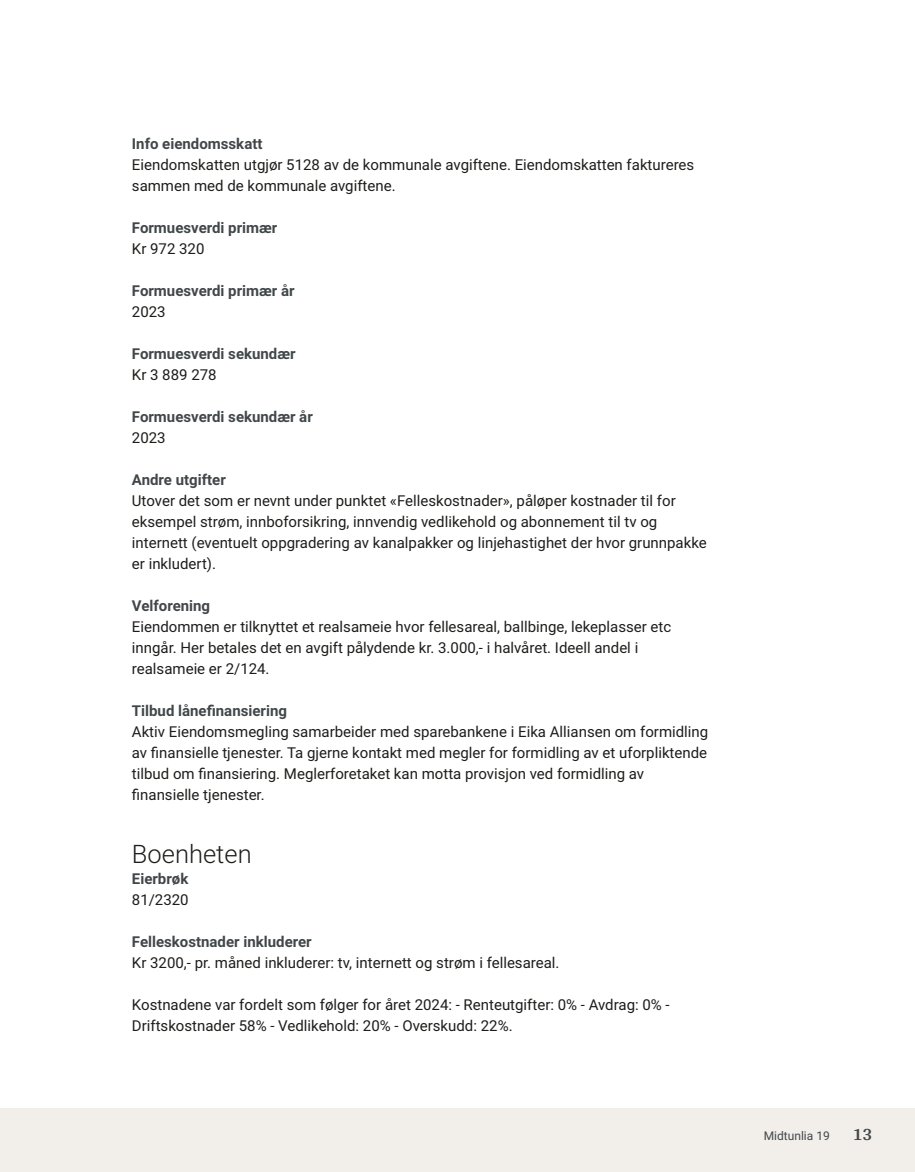
<style>
.page{position:relative;width:915px;height:1172px;background:#fff}
.page>*{position:absolute;margin:0;border:0;box-sizing:border-box;transform-origin:0 0}
.t1{font:300 25.5px "Roboto Vitec";color:#1d1d1b}
.t2{font:700 18px "Arya";color:#414749}
.t3{font:15px/21px "Roboto Vitec";color:#1d1d1b}
.t4{font:700 15px "Roboto Vitec";color:#414749}
.t5{font:12px "Roboto Vitec";color:#414749}
</style>
<div class="page">
<div style="left:0;top:1108px;width:914px;height:64px;background:#f2eeea"></div>
<p class="t4" style="left:132px;top:133px;width:132px">Info eiendomsskatt</p>
<p class="t3" style="left:132px;top:153px;width:563px">Eiendomskatten utgjør 5128 av de kommunale avgiftene. Eiendomskatten faktureres sammen med de kommunale avgiftene.</p>
<p class="t4" style="left:132px;top:217px;width:147px">Formuesverdi primær</p>
<p class="t3" style="left:132px;top:237px;width:74px">Kr 972 320</p>
<p class="t4" style="left:132px;top:280px;width:164px">Formuesverdi primær år</p>
<p class="t3" style="left:132px;top:300px;width:35px">2023</p>
<p class="t4" style="left:132px;top:343px;width:165px">Formuesverdi sekundær</p>
<p class="t3" style="left:132px;top:363px;width:86px">Kr 3 889 278</p>
<p class="t4" style="left:132px;top:406px;width:182px">Formuesverdi sekundær år</p>
<p class="t3" style="left:132px;top:426px;width:35px">2023</p>
<p class="t4" style="left:132px;top:469px;width:95px">Andre utgifter</p>
<p class="t3" style="left:132px;top:489px;width:576px">Utover det som er nevnt under punktet «Felleskostnader», påløper kostnader til for eksempel strøm, innboforsikring, innvendig vedlikehold og abonnement til tv og internett (eventuelt oppgradering av kanalpakker og linjehastighet der hvor grunnpakke er inkludert).</p>
<p class="t4" style="left:132px;top:595px;width:80px">Velforening</p>
<p class="t3" style="left:132px;top:615px;width:540px">Eiendommen er tilknyttet et realsameie hvor fellesareal, ballbinge, lekeplasser etc inngår. Her betales det en avgift pålydende kr. 3.000,‑ i halvåret. Ideell andel i realsameie er 2/ 124.</p>
<p class="t4" style="left:132px;top:700px;width:156px">Tilbud lånefinansiering</p>
<p class="t3" style="left:132px;top:720px;width:577px">Aktiv Eiendomsmegling samarbeider med sparebankene i Eika Alliansen om formidling av finansielle tjenester. Ta gjerne kontakt med megler for formidling av et uforpliktende tilbud om finansiering. Meglerforetaket kan motta provisjon ved formidling av finansielle tjenester.</p>
<h1 class="t1" style="left:132px;top:836px;width:121px">Boenheten</h1>
<p class="t4" style="left:132px;top:868px;width:58px">Eierbrøk</p>
<p class="t3" style="left:132px;top:888px;width:58px">81/ 2320</p>
<p class="t4" style="left:132px;top:931px;width:181px">Felleskostnader inkluderer</p>
<p class="t3" style="left:132px;top:951px;width:429px">Kr 3200,‑ pr. måned inkluderer: tv, internett og strøm i fellesareal.</p>
<p class="t3" style="left:132px;top:993px;width:539px">Kostnadene var fordelt som følger for året 2024: ‑ Renteutgifter: 0% ‑ Avdrag: 0% ‑<br>Driftskostnader 58% ‑ Vedlikehold: 20% ‑ Overskudd: 22%.</p>
<p class="t5" style="left:763px;top:1127px;width:68px">Midtunlia 19</p>
<p class="t2" style="left:852px;top:1123px;width:21px">13</p>
</div>
